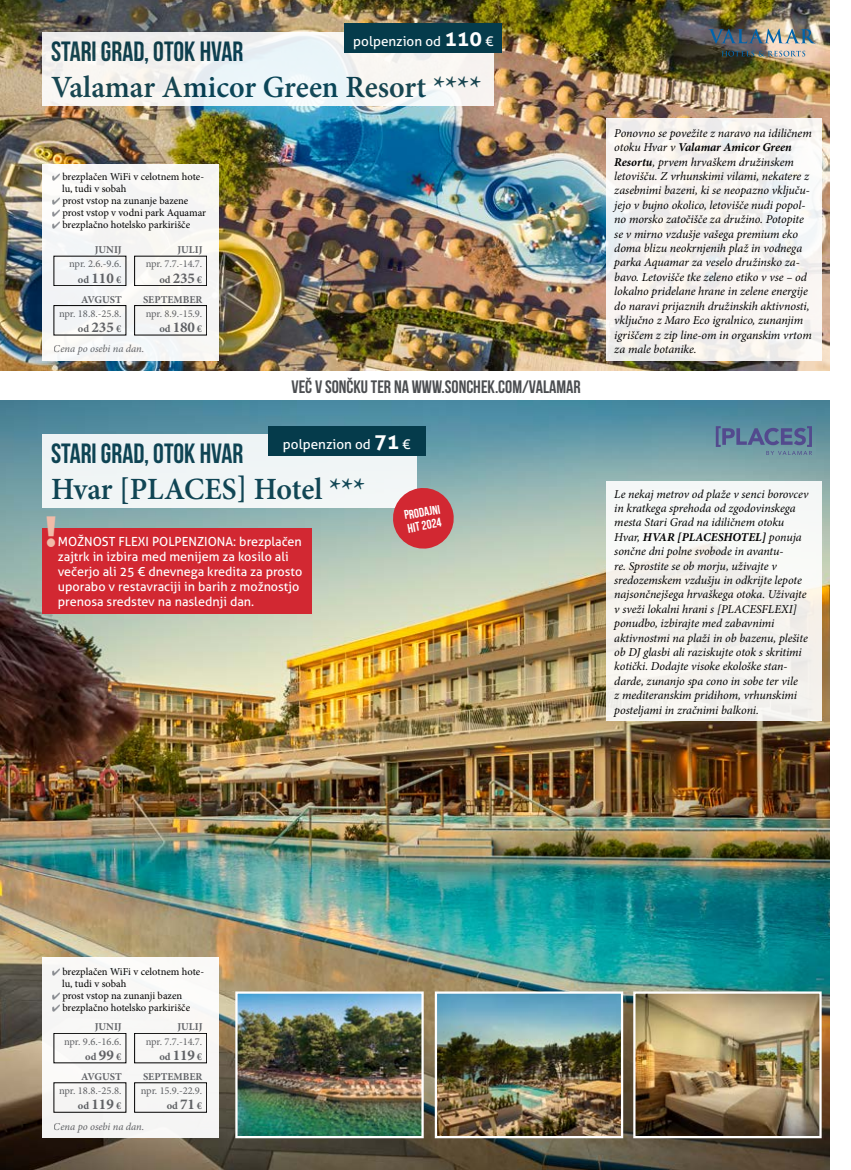
<style>
.page{position:relative;width:851px;height:1170px;background:#fff}
.page>*{position:absolute;margin:0;border:0;box-sizing:border-box;transform-origin:0 0}
.t1{font:900 42.6px "DIN Alternate";color:#f1bba8}
.t2{font:600 30.9px "Minion Pro";letter-spacing:-.005em;color:#053b4b}
.t3{font:27.75px "Bebas Neue";color:#053b4b}
.t4{font:18px "Bebas Neue";color:#4b4d50}
.t5{font:13.5px "Aller";color:#fff}
.t6{font:12.6px/15.1px "Aller";color:#fff}
.t7{font:12.6px/13.5px "Bebas Neue";color:#fff}
.t8{font:italic 12px/14.4px "Minion Pro";letter-spacing:-.005em;color:#000}
.t9{font:10.5px/12px "Minion Pro";letter-spacing:-.005em;color:#000}
.t10{font:10.5px/15px "Minion Pro";letter-spacing:-.01em;color:#636569;text-align:right}
.t11{font:700 10.5px "Minion Pro";color:#636569}
.t12{font:italic 10.5px "Minion Pro";letter-spacing:-.005em;color:#636569}
.s1{font-weight:700;font-size:21px}
.s2{color:#8e9196}
.s3{font-weight:700}
.s4{font-weight:700;font-size:15px}
</style>
<div class="page">
<img style="left:0;top:400px;width:829px;height:769px">
<div style="left:43px;top:434px;width:374px;height:74px;background:#f0f5f6"></div>
<div style="left:605px;top:481px;width:216px;height:239px;background:#f6f5f0"></div>
<div style="left:43px;top:957px;width:176px;height:181px;background:#f7f6f5"></div>
<div style="left:268px;top:426px;width:157px;height:30px;background:#053b4b"></div>
<img style="left:632px;top:990px;width:190px;height:149px">
<img style="left:433px;top:990px;width:191px;height:149px">
<img style="left:234px;top:990px;width:191px;height:149px">
<img style="left:0;top:0;width:829px;height:370px">
<div style="left:43px;top:164px;width:176px;height:197px;background:#f6f6f5"></div>
<div style="left:54px;top:256px;width:72px;height:30px;border:1px solid #000"></div>
<div style="left:54px;top:305px;width:72px;height:30px;border:1px solid #000"></div>
<div style="left:134px;top:256px;width:73px;height:30px;border:1px solid #000"></div>
<div style="left:134px;top:305px;width:73px;height:30px;border:1px solid #000"></div>
<div style="left:43px;top:32px;width:450px;height:73px;background:#f3f5f2"></div>
<div style="left:344px;top:23px;width:158px;height:30px;background:#053b4b"></div>
<div style="left:605px;top:118px;width:216px;height:243px;background:linear-gradient(to right,#f3f0ed,#f8f6f4)"></div>
<div style="left:54px;top:1033px;width:72px;height:29px;border:1px solid #000"></div>
<div style="left:134px;top:1033px;width:73px;height:29px;border:1px solid #000"></div>
<div style="left:43px;top:529px;width:269px;height:85px;background:#d22832"></div>
<svg style="left:708px;top:29px;width:107px;height:15px;background:#70818c"></svg>
<svg style="left:721px;top:51px;width:84px;height:5px"></svg>
<svg style="left:715px;top:426px;width:96px;height:29px;background:#62809d"></svg>
<svg style="left:390px;top:485px;width:66px;height:66px;background:#c95f64"></svg>
<p class="t5" style="left:353px;top:33px;width:142px">polpenzion od <span class="s1">110</span> €</p>
<h3 class="t3" style="left:51px;top:36px;width:194px">STARI GRAD, OTOK HVAR</h3>
<h2 class="t2" style="left:51px;top:65px;width:432px">Valamar Amicor Green Resort ****</h2>
<p class="t9" style="left:62px;top:171px;width:143px;text-indent:-11px"><span class="s2">✔</span> brezplačen WiFi v celotnem hote&shy;lu, tudi v sobah</p>
<p class="t9" style="left:51px;top:195px;width:138px"><span class="s2">✔</span> prost vstop na zunanje bazene</p>
<p class="t9" style="left:51px;top:207px;width:156px"><span class="s2">✔</span> prost vstop v vodni park Aquamar</p>
<p class="t9" style="left:51px;top:219px;width:140px"><span class="s2">✔</span> brezplačno hotelsko parkirišče</p>
<p class="t10" style="left:69px;top:257px;width:54px">npr. 2.6.-9.6. <span class="s3">od</span> <span class="s4">110</span> <span class="s3">€</span></p>
<p class="t10" style="left:59px;top:306px;width:64px">npr. 18.8.-25.8. <span class="s3">od</span> <span class="s4">235</span> <span class="s3">€</span></p>
<p class="t12" style="left:54px;top:342px;width:92px">Cena po osebi na dan.</p>
<p class="t11" style="left:95px;top:242px;width:29px">JUNIJ</p>
<p class="t11" style="left:177px;top:242px;width:27px">JULIJ</p>
<p class="t10" style="left:146px;top:257px;width:58px">npr. 7.7.-14.7. <span class="s3">od</span> <span class="s4">235</span> <span class="s3">€</span></p>
<p class="t10" style="left:146px;top:306px;width:58px">npr. 8.9.-15.9. <span class="s3">od</span> <span class="s4">180</span> <span class="s3">€</span></p>
<p class="t11" style="left:81px;top:292px;width:42px">AVGUST</p>
<p class="t11" style="left:143px;top:292px;width:61px">SEPTEMBER</p>
<h3 class="t4" style="left:291px;top:377px;width:291px">VEČ V SONČKU TER NA WWW.SONCHEK.COM/VALAMAR</h3>
<p class="t5" style="left:283px;top:436px;width:129px">polpenzion od <span class="s1">71</span> €</p>
<h3 class="t3" style="left:51px;top:438px;width:194px">STARI GRAD, OTOK HVAR</h3>
<h2 class="t2" style="left:51px;top:468px;width:316px">Hvar [PLACES] Hotel ***</h2>
<p class="t7" style="left:403px;top:508px;width:38px;rotate:-10deg">PRODAJNI<br>HIT 2024</p>
<h1 class="t1" style="left:43px;top:503px;width:17px">!</h1>
<p class="t6" style="left:58px;top:533px;width:246px">MOŽNOST FLEXI POLPENZIONA: brezplačen zajtrk in izbira med menijem za kosilo ali večerjo ali 25 € dnevnega kredita za prosto uporabo v restavraciji in barih z možnostjo prenosa sredstev na naslednji dan.</p>
<p class="t8" style="left:614px;top:126px;width:199px">Ponovno se povežite z naravo na idiličnem otoku Hvar v <span class="s3">Valamar Amicor Green Resortu</span>, prvem hrvaškem družinskem letovišču. Z vrhunskimi vilami, nekatere z zasebnimi bazeni, ki se neopazno vključu&shy;jejo v bujno okolico, letovišče nudi popol&shy;no morsko zatočišče za družino. Potopite se v mirno vzdušje vašega premium eko doma blizu neokrnjenih plaž in vodnega parka Aquamar za veselo družinsko za&shy;bavo. Letovišče tke zeleno etiko v vse – od lokalno pridelane hrane in zelene energije do naravi prijaznih družinskih aktivnosti, vključno z Maro Eco igralnico, zunanjim igriščem z zip line-om in organskim vrtom za male botanike.</p>
<p class="t8" style="left:614px;top:486px;width:195px">Le nekaj metrov od plaže v senci borovcev in kratkega sprehoda od zgodovinskega mesta Stari Grad na idiličnem otoku Hvar, <span class="s3">HVAR [PLACESHOTEL]</span> ponuja sončne dni polne svobode in avantu-<br>re. Sprostite se ob morju, uživajte v sredozemskem vzdušju in odkrijte lepote najsončnejšega hrvaškega otoka. Uživajte v sveži lokalni hrani s [PLACESFLEXI] ponudbo, izbirajte med zabavnimi aktivnostmi na plaži in ob bazenu, plešite ob DJ glasbi ali raziskujte otok s skritimi kotički. Dodajte visoke ekološke stan&shy;darde, zunanjo spa cono in sobe ter vile<br>z mediteranskim pridihom, vrhunskimi posteljami in zračnimi balkoni.</p>
<p class="t9" style="left:62px;top:965px;width:143px;text-indent:-11px"><span class="s2">✔</span> brezplačen WiFi v celotnem hote&shy;lu, tudi v sobah</p>
<p class="t9" style="left:51px;top:989px;width:132px"><span class="s2">✔</span> prost vstop na zunanji bazen</p>
<p class="t9" style="left:51px;top:1001px;width:140px"><span class="s2">✔</span> brezplačno hotelsko parkirišče</p>
<p class="t11" style="left:95px;top:1019px;width:29px">JUNIJ</p>
<p class="t11" style="left:177px;top:1019px;width:27px">JULIJ</p>
<p class="t10" style="left:64px;top:1033px;width:59px">npr. 9.6.-16.6. <span class="s3">od</span> <span class="s4">99</span> <span class="s3">€</span></p>
<p class="t10" style="left:59px;top:1083px;width:64px">npr. 18.8.-25.8. <span class="s3">od</span> <span class="s4">119</span> <span class="s3">€</span></p>
<p class="t11" style="left:81px;top:1068px;width:42px">AVGUST</p>
<p class="t10" style="left:146px;top:1033px;width:58px">npr. 7.7.-14.7. <span class="s3">od</span> <span class="s4">119</span> <span class="s3">€</span></p>
<p class="t10" style="left:141px;top:1083px;width:63px">npr. 15.9.-22.9. <span class="s3">od</span> <span class="s4">71</span> <span class="s3">€</span></p>
<p class="t11" style="left:143px;top:1068px;width:61px">SEPTEMBER</p>
<p class="t12" style="left:54px;top:1119px;width:92px">Cena po osebi na dan.</p>
</div>
